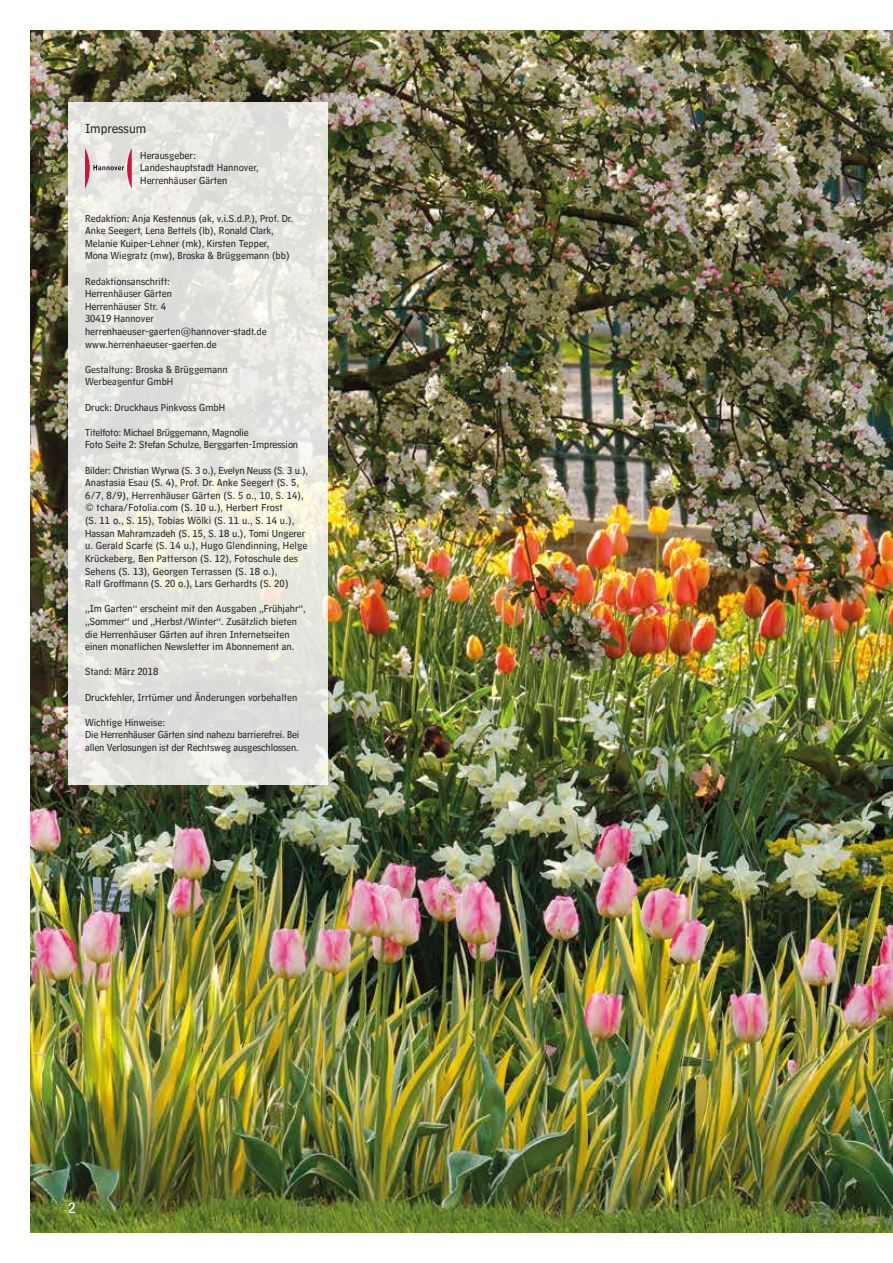
<style>
.page{position:relative;width:893px;height:1263px;background:#fff}
.page>*{position:absolute;margin:0;border:0;box-sizing:border-box;transform-origin:0 0}
.t1{font:15px "Hannover Millennial Text";color:#fff}
.t2{font:13.5px "Hannover Millennial Text";color:#282827}
.t3{font:10.5px/12.6px "Hannover Millennial Text";color:#282827}
.t4{font:10.5px/12.6px "Hannover Millennial Text";letter-spacing:-.02em;color:#282827}
</style>
<div class="page">
<img style="left:30px;top:30px;width:863px;height:1203px">
<p class="t2" style="left:85px;top:121px;width:63px">Impressum</p>
<p class="t3" style="left:140px;top:149px;width:120px">Herausgeber:<br>Landeshauptstadt Hannover,<br>Herrenhäuser Gärten</p>
<p class="t3" style="left:85px;top:212px;width:210px">Redaktion: Anja Kestennus (ak, v.i.S.d.P.), Prof. Dr.<br>Anke Seegert, Lena Bettels (lb), Ronald Clark, Melanie Kuiper-Lehner (mk), Kirsten Tepper, Mona Wiegratz (mw), Broska &amp; Brüggemann (bb)</p>
<p class="t3" style="left:85px;top:275px;width:183px">Redaktionsanschrift:<br>Herrenhäuser Gärten<br>Herrenhäuser Str. 4<br>30419 Hannover herrenhaeuser-gaerten@hannover-stadt.de www.herrenhaeuser-gaerten.de</p>
<p class="t3" style="left:85px;top:363px;width:144px">Gestaltung: Broska &amp; Brüggemann<br>Werbeagentur GmbH</p>
<p class="t3" style="left:85px;top:401px;width:142px">Druck: Druckhaus Pinkvoss GmbH</p>
<p class="t4" style="left:85px;top:426px;width:215px">Titelfoto: Michael Brüggemann, Magnolie<br>Foto Seite 2: Stefan Schulze, Berggarten-Impression</p>
<p class="t3" style="left:85px;top:464px;width:225px">Bilder: Christian Wyrwa (S. 3 o.), Evelyn Neuss (S. 3 u.), Anastasia Esau (S. 4), Prof. Dr. Anke Seegert (S. 5, 6/7, 8/9), Herrenhäuser Gärten (S. 5 o., 10, S. 14), © tchara/Fotolia.com (S. 10 u.), Herbert Frost<br>(S. 11 o., S. 15), Tobias Wölki (S. 11 u., S. 14 u.), Hassan Mahramzadeh (S. 15, S. 18 u.), Tomi Ungerer u. Gerald Scarfe (S. 14 u.), Hugo Glendinning, Helge Krückeberg, Ben Patterson (S. 12), Fotoschule des Sehens (S. 13), Georgen Terrassen (S. 18 o.),<br>Ralf Groffmann (S. 20 o.), Lars Gerhardts (S. 20)</p>
<p class="t3" style="left:85px;top:603px;width:222px">„Im Garten“ erscheint mit den Ausgaben „Frühjahr“, „Sommer“ und „Herbst/Winter“. Zusätzlich bieten die Herrenhäuser Gärten auf ihren Internetseiten einen monatlichen Newsletter im Abonnement an.</p>
<p class="t3" style="left:85px;top:666px;width:75px">Stand: März 2018</p>
<p class="t3" style="left:85px;top:691px;width:214px">Druckfehler, Irrtümer und Änderungen vorbehalten</p>
<p class="t3" style="left:85px;top:716px;width:216px">Wichtige Hinweise:<br>Die Herrenhäuser Gärten sind nahezu barrierefrei. Bei allen Verlosungen ist der Rechtsweg ausgeschlossen.</p>
<h1 class="t1" style="left:68px;top:1199px;width:9px">2</h1>
</div>
